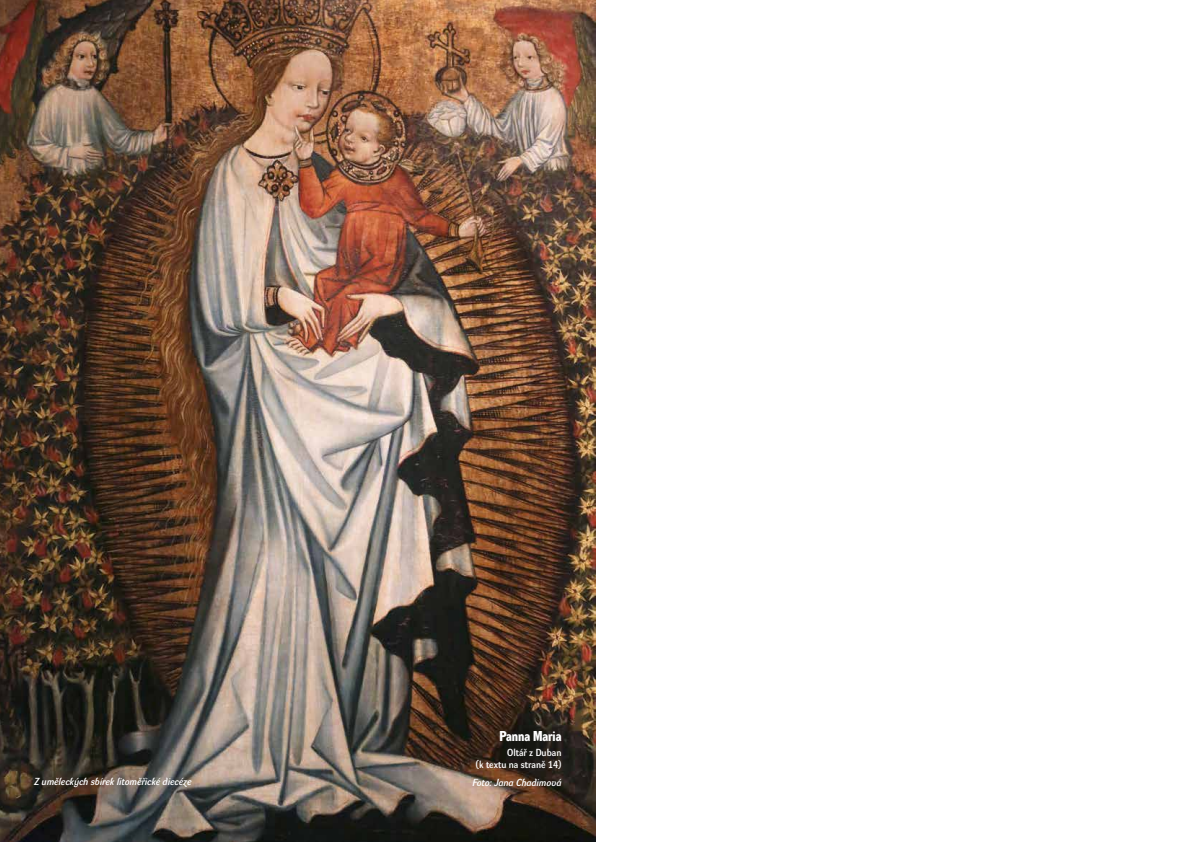
<style>
.page{position:relative;width:1191px;height:842px;background:#fff}
.page>*{position:absolute;margin:0;border:0;box-sizing:border-box;transform-origin:0 0}
.t1{font:700 14px "Dyna Grotesk DM";color:#fff}
.t2{font:italic 10px "Dyna Grotesk D";color:#fff}
.t3{font:10px/12px "Dyna Grotesk D";color:#fff;text-align:right}
</style>
<div class="page">
<img style="left:0;top:0;width:595px;height:842px">
<p class="t2" style="left:34px;top:776px;width:159px">Z uměleckých sbírek litoměřické diecéze</p>
<h1 class="t1" style="left:499px;top:728px;width:63px">Panna Maria</h1>
<p class="t3" style="left:476px;top:747px;width:87px">Oltář z Duban<br>(k textu na straně 14)</p>
<p class="t2" style="left:472px;top:776px;width:90px">Foto: Jana Chadimová</p>
</div>
